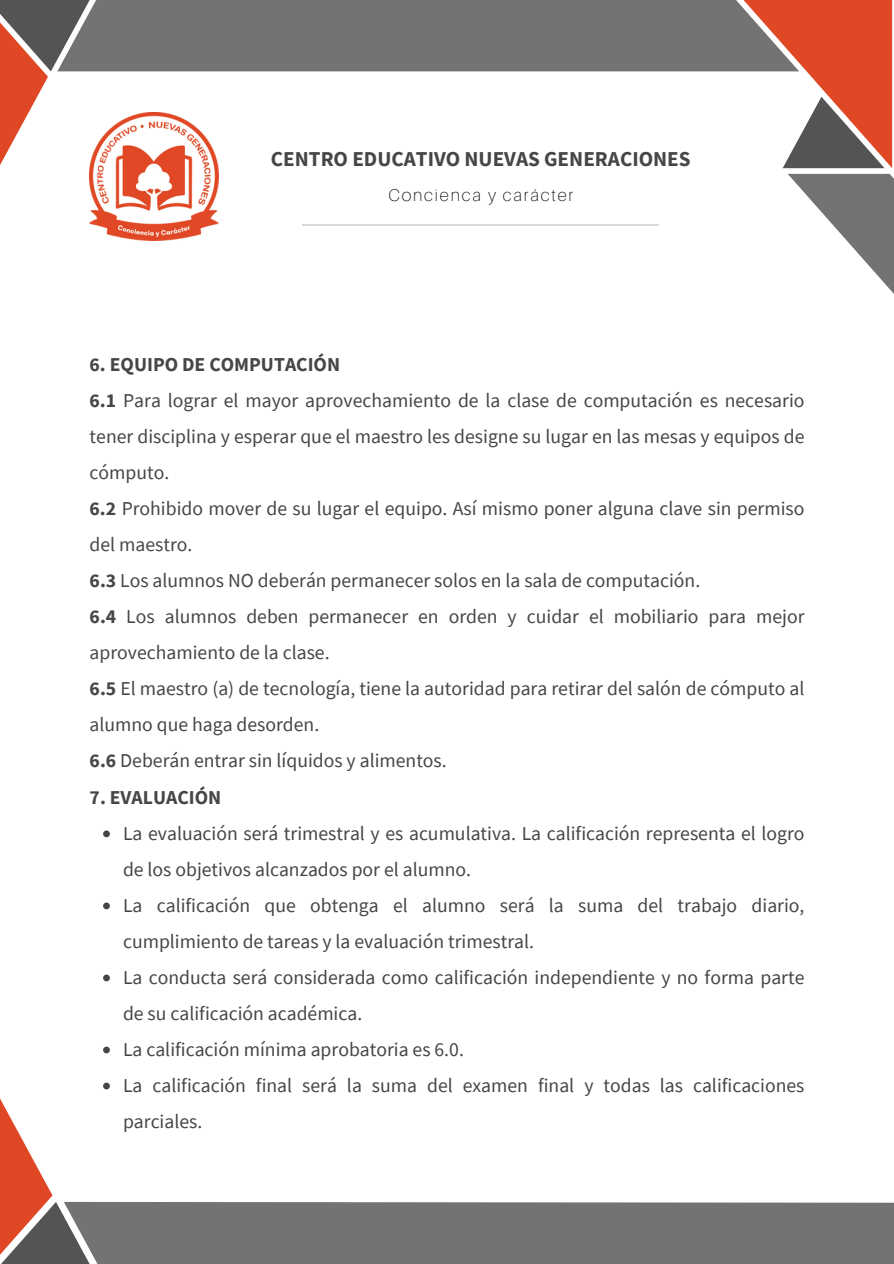
<style>
.page{position:relative;width:894px;height:1264px;background:#fff}
.page>*{position:absolute;margin:0;border:0;box-sizing:border-box;transform-origin:0 0}
.t1{font:700 21.15px "Source Sans Pro";color:#474645}
.t2{font:19.65px/36px "Source Sans Pro";color:#474645}
.t3{font:700 19.65px "Source Sans Pro";color:#474645}
.t4{font:100 17.1px "Aileron";letter-spacing:.105em;color:#000}
.s1{font-weight:700}
</style>
<div class="page">
<svg style="left:788px;top:174px;width:105px;height:119px"></svg>
<svg style="left:743px;top:0;width:148px;height:168px"></svg>
<svg style="left:0;top:0;width:90px;height:165px"></svg>
<svg style="left:57px;top:0;width:742px;height:71px;background:#787372"></svg>
<div style="left:110px;top:1202px;width:783px;height:61px;background:#737373"></div>
<svg style="left:103px;top:830px;width:7px;height:7px"></svg>
<svg style="left:103px;top:902px;width:7px;height:7px"></svg>
<svg style="left:103px;top:974px;width:7px;height:7px"></svg>
<svg style="left:0;top:1046px;width:110px;height:217px"></svg>
<hr style="left:302px;top:224px;width:356px;height:2px;background:#d9d9d9">
<img style="left:89px;top:112px;width:130px;height:128px">
<p class="t1" style="left:271px;top:145px;width:421px">CENTRO EDUCATIVO NUEVAS GENERACIONES</p>
<p class="t4" style="left:388px;top:184px;width:186px">Concienca y carácter</p>
<p class="t2" style="left:90px;top:346px;width:716px"><span class="s1">6. EQUIPO DE COMPUTACIÓN<br>6.1</span> Para lograr el mayor aprovechamiento de la clase de computación es necesario tener disciplina y esperar que el maestro les designe su lugar en las mesas y equipos de cómputo.<br><span class="s1">6.2</span> Prohibido mover de su lugar el equipo. Así mismo poner alguna clave sin permiso del maestro.<br><span class="s1">6.3</span> Los alumnos NO deberán permanecer solos en la sala de computación.<br><span class="s1">6.4</span> Los alumnos deben permanecer en orden y cuidar el mobiliario para mejor aprovechamiento de la clase.<br><span class="s1">6.5</span> El maestro (a) de tecnología, tiene la autoridad para retirar del salón de cómputo al alumno que haga desorden.<br><span class="s1">6.6</span> Deberán entrar sin líquidos y alimentos.</p>
<p class="t3" style="left:90px;top:784px;width:133px">7. EVALUACIÓN</p>
<p class="t2" style="left:123px;top:814px;width:682px">La evaluación será trimestral y es acumulativa. La calificación representa el logro de los objetivos alcanzados por el alumno.</p>
<h1 class="t2" style="left:123px;top:886px;width:682px">La calificación que obtenga el alumno será la suma del trabajo diario, cumplimiento de tareas y la evaluación trimestral.</h1>
<p class="t2" style="left:123px;top:958px;width:682px">La conducta será considerada como calificación independiente y no forma parte de su calificación académica.</p>
<p class="t2" style="left:123px;top:1030px;width:342px">La calificación mínima aprobatoria es 6.0.</p>
<h2 class="t2" style="left:123px;top:1066px;width:682px">La calificación final será la suma del examen final y todas las calificaciones parciales.</h2>
</div>
